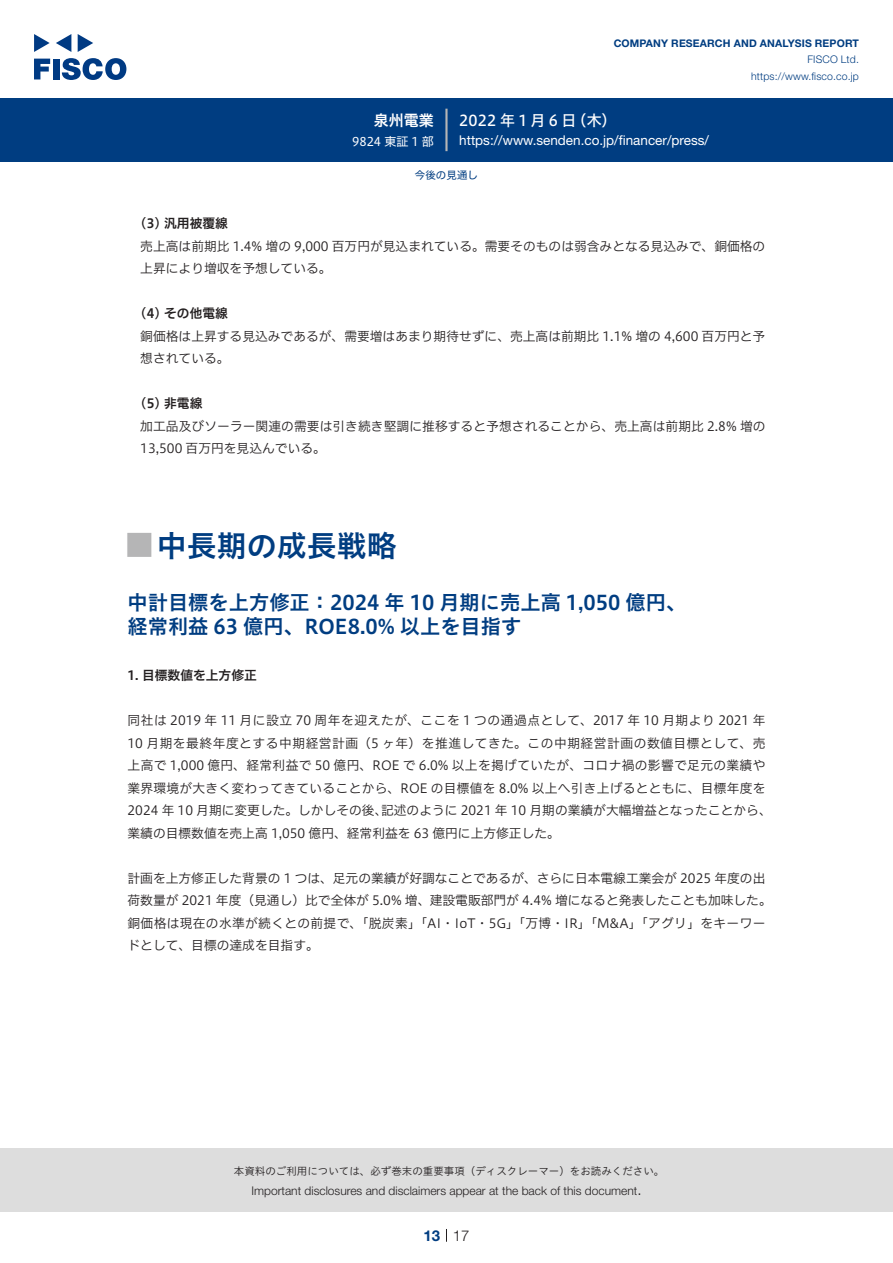
<style>
.page{position:relative;width:893px;height:1263px;background:#fff}
.page>*{position:absolute;margin:0;border:0;box-sizing:border-box;transform-origin:0 0}
.t1{font:30px "Hiragino UD Sans Std N W6";color:#003d81}
.t2{font:24px "Hiragino UD Sans Std W6";color:#b5b5b6}
.t3{font:20.25px/24px "Hiragino UD Sans Std W6";color:#003d81}
.t4{font:15px "Hiragino UD Sans F Std N W5";letter-spacing:.21em;color:#fff}
.t5{font:15px "Hiragino UD Sans F Std N W6";color:#fff}
.t6{font:300 15px "Helvetica Neue LT Std";color:#231f20}
.t7{font:700 15px "Helvetica Neue LT Std";color:#003d81}
.t8{font:13.5px "Helvetica Neue LT Std";color:#fff}
.t9{font:12.75px/22.5px "Hiragino UD Sans F Std N W3";color:#231f20}
.t10{font:12.75px "Hiragino UD Sans F Std N W3";letter-spacing:.045em;color:#231f20}
.t11{font:12.75px "Hiragino UD Sans F Std N W3";letter-spacing:.025em;color:#231f20}
.t12{font:12.75px "Hiragino UD Sans F Std N W3";letter-spacing:.02em;color:#231f20}
.t13{font:12.75px "Hiragino UD Sans F Std N W3";letter-spacing:.04em;color:#231f20}
.t14{font:12.75px "Hiragino UD Sans F Std N W6";color:#231f20}
.t15{font:300 12px "Helvetica Neue LT Std";color:#231f20}
.t16{font:12px "Hiragino UD Sans F Std N W4";color:#fff}
.t17{font:10.5px "Hiragino UD Sans Std W3";color:#231f20}
.t18{font:700 10.5px "Helvetica Neue LT Std";letter-spacing:.015em;color:#003d81}
.t19{font:300 10.5px/16.5px "Helvetica Neue LT Std";letter-spacing:.015em;color:#003d81;text-align:right}
.t20{font:10.5px "Hiragino UD Sans F Std N W4";color:#003d81}
</style>
<div class="page">
<div style="left:0;top:1148px;width:893px;height:64px;background:#ddd"></div>
<svg style="left:34px;top:59px;width:16px;height:20px"></svg>
<div style="left:53px;top:59px;width:6px;height:20px;background:#003a83"></div>
<svg style="left:62px;top:58px;width:64px;height:22px"></svg>
<svg style="left:34px;top:34px;width:16px;height:18px"></svg>
<svg style="left:78px;top:34px;width:15px;height:18px"></svg>
<svg style="left:56px;top:34px;width:15px;height:18px"></svg>
<div style="left:0;top:98px;width:893px;height:64px;background:#003d81"></div>
<hr style="left:445px;top:109px;width:3px;height:42px;background:#b5b5b6">
<svg style="left:446px;top:1229px;width:1px;height:13px"></svg>
<p class="t5" style="left:374px;top:109px;width:62px">泉州電業</p>
<p class="t16" style="left:352px;top:132px;width:83px">9824 東証 1 部</p>
<p class="t18" style="left:614px;top:37px;width:247px">COMPANY RESEARCH AND ANALYSIS REPORT</p>
<p class="t19" style="left:751px;top:51px;width:109px">FISCO Ltd. https://www.fisco.co j p.</p>
<p class="t4" style="left:459px;top:109px;width:119px">2022年1月6日</p>
<p class="t4" style="left:572px;top:109px;width:46px">（木(</p>
<p class="t8" style="left:459px;top:132px;width:251px">https://www.senden.co j p. /financer/press/</p>
<p class="t20" style="left:415px;top:167px;width:64px">今後の見通し</p>
<p class="t14" style="left:140px;top:214px;width:89px">3( ) 汎用被覆線</p>
<p class="t9" style="left:140px;top:234px;width:627px">売上高は前期比 1.4% 増の 9,000 百万円が見込まれている。需要そのものは弱含みとなる見込みで、銅価格の上昇により増収を予想している。</p>
<p class="t14" style="left:140px;top:304px;width:89px">4( ) その他電線</p>
<p class="t9" style="left:140px;top:324px;width:627px">銅価格は上昇する見込みであるが、需要増はあまり期待せずに、売上高は前期比 1.1% 増の 4,600 百万円と予想されている。</p>
<p class="t14" style="left:140px;top:394px;width:64px">5( ) 非電線</p>
<p class="t9" style="left:140px;top:414px;width:627px">加工品及びソーラー関連の需要は引き続き堅調に推移すると予想されることから、売上高は前期比 2.8% 増の<br>13,500 百万円を見込んでいる。</p>
<h1 class="t1" style="left:157px;top:522px;width:241px">中長期の成長戦略</h1>
<h2 class="t2" style="left:128px;top:527px;width:25px">█</h2>
<h3 class="t3" style="left:128px;top:590px;width:560px">中計目標を上方修正：2024 年 10 月期に売上高 1,050 億円、経常利益 63 億円、ROE8.0% 以上を目指す</h3>
<p class="t14" style="left:128px;top:666px;width:131px">1. 目標数値を上方修正</p>
<p class="t10" style="left:128px;top:711px;width:639px">同社は 2019 年 11 月に設立 70 周年を迎えたが、ここを 1 つの通過点として、2017 年 10 月期より 2021 年</p>
<p class="t13" style="left:128px;top:733px;width:639px">10 月期を最終年度とする中期経営計画（5 ヶ年）を推進してきた。この中期経営計画の数値目標として、売</p>
<p class="t11" style="left:128px;top:756px;width:639px">上高で 1,000 億円、経常利益で 50 億円、ROE で 6.0% 以上を掲げていたが、コロナ禍の影響で足元の業績や</p>
<p class="t12" style="left:128px;top:778px;width:639px">業界環境が大きく変わってきていることから、ROE の目標値を 8.0% 以上へ引き上げるとともに、目標年度を</p>
<p class="t9" style="left:381px;top:798px;width:392px">記述のように 2021 年 10 月期の業績が大幅増益となったことから、</p>
<p class="t9" style="left:128px;top:798px;width:434px">2024 年 10 月期に変更した。しかしその後、<br>業績の目標数値を売上高 1,050 億円、経常利益を 63 億円に上方修正した。</p>
<p class="t9" style="left:128px;top:866px;width:646px">計画を上方修正した背景の 1 つは、足元の業績が好調なことであるが、さらに日本電線工業会が 2025 年度の出荷数量が 2021 年度（見通し）比で全体が 5.0% 増、建設電販部門が 4.4% 増になると発表したことも加味した。銅価格は現在の水準が続くとの前提で、「脱炭素」「AI・IoT・5G」「万博・IR」「M&amp;A」「アグリ」をキーワードとして、目標の達成を目指す。</p>
<p class="t17" style="left:234px;top:1163px;width:432px">本資料のご利用については、必ず巻末の重要事項（ディスクレーマー）をお読みください。</p>
<p class="t6" style="left:637px;top:1180px;width:6px">.</p>
<p class="t15" style="left:251px;top:1183px;width:387px">Important disclosures and disclaimers appear at the back of this document</p>
<p class="t7" style="left:423px;top:1226px;width:18px">13</p>
<p class="t6" style="left:453px;top:1226px;width:18px">17</p>
</div>
